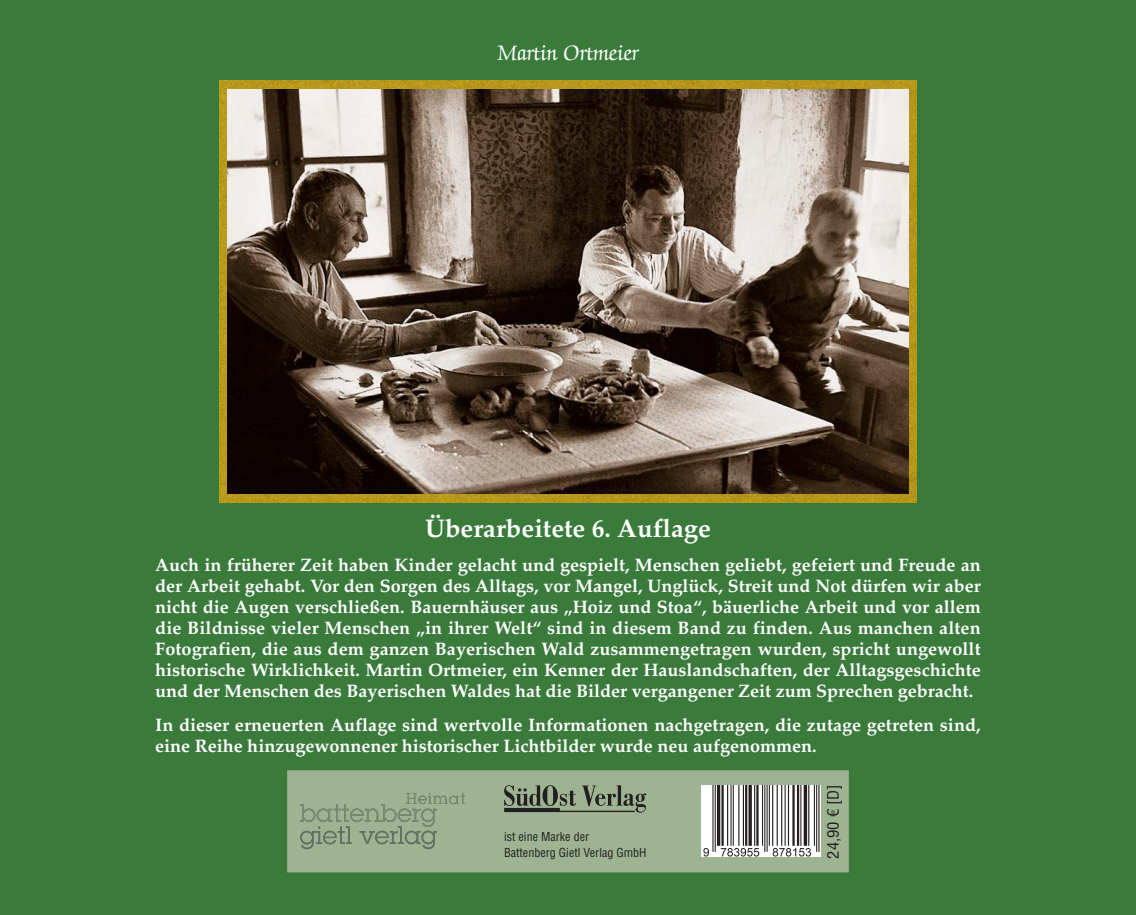
<style>
.page{position:relative;width:1136px;height:915px;background:#fff}
.page>*{position:absolute;margin:0;border:0;box-sizing:border-box;transform-origin:0 0}
.t1{font:700 25.5px "Palatino";color:#fff}
.t2{font:24px "Zapf Chancery Std";color:#fff}
.t3{font:700 18px/21px "Palatino";color:#fff;text-align:justify}
.t4{font:condensed 15.6px "Helvetica LT Std";color:#231f20;scale:1.06 1}
.t5{font:condensed 12.15px/16.2px "Helvetica LT Std";color:#231f20}
</style>
<div class="page">
<div style="left:0;top:0;width:1135px;height:914px;background:#3a7b3c"></div>
<img style="left:219px;top:81px;width:697px;height:421px">
<img style="left:227px;top:89px;width:681px;height:404px">
<div style="left:287px;top:770px;width:561px;height:102px;background:#9eb391"></div>
<img style="left:701px;top:785px;width:119px;height:71px">
<svg style="left:300px;top:792px;width:165px;height:57px"></svg>
<svg style="left:504px;top:785px;width:142px;height:27px"></svg>
<h2 class="t2" style="left:497px;top:37px;width:142px">Martin Ortmeier</h2>
<h1 class="t1" style="left:425px;top:518px;width:287px">Überarbeitete 6. Auflage</h1>
<p class="t3" style="left:155px;top:556px;width:826px">Auch in früherer Zeit haben Kinder gelacht und gespielt, Menschen geliebt, gefeiert und Freude an der Arbeit gehabt. Vor den Sorgen des Alltags, vor Mangel, Unglück, Streit und Not dürfen wir aber nicht die Augen verschließen. Bauernhäuser aus „Hoiz und Stoa“, bäuerliche Arbeit und vor allem die Bildnisse vieler Menschen „in ihrer Welt“ sind in diesem Band zu finden. Aus manchen alten Fotografien, die aus dem ganzen Bayerischen Wald zusammengetragen wurden, spricht ungewollt historische Wirklichkeit. Martin Ortmeier, ein Kenner der Hauslandschaften, der Alltagsgeschichte und der Menschen des Bayerischen Waldes hat die Bilder vergangener Zeit zum Sprechen gebracht.</p>
<p class="t3" style="left:155px;top:715px;width:826px">In dieser erneuerten Auflage sind wertvolle Informationen nachgetragen, die zutage getreten sind, eine Reihe hinzugewonnener historischer Lichtbilder wurde neu aufgenommen.</p>
<p class="t5" style="left:504px;top:829px;width:144px">ist eine Marke der<br>Battenberg Gietl Verlag GmbH</p>
<p class="t4" style="left:827px;top:858px;width:72px;rotate:-90deg">24,90 € [D]</p>
</div>
